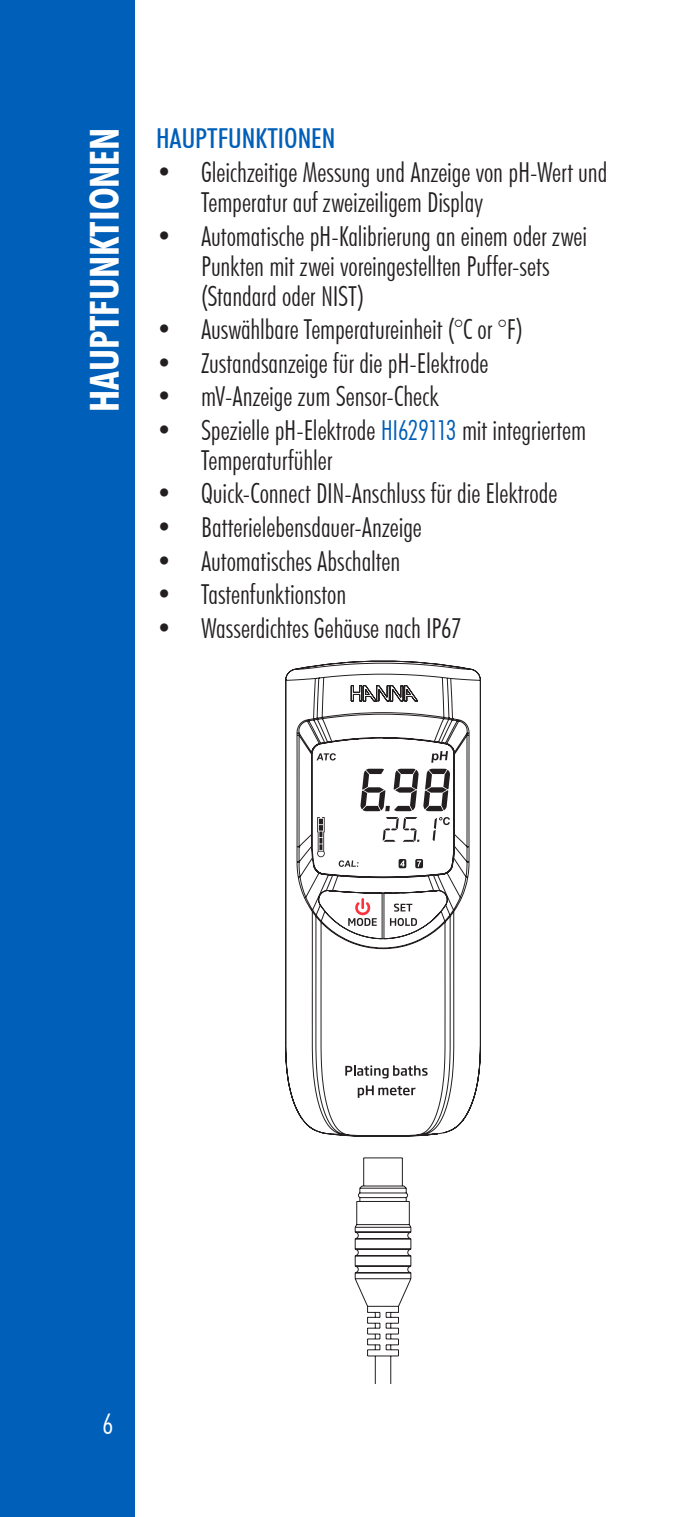
<style>
.page{position:relative;width:681px;height:1517px;background:#fff}
.page>*{position:absolute;margin:0;border:0;box-sizing:border-box;transform-origin:0 0}
.t1{font:700 condensed 40px "Futura BT";color:#fff}
.t2{font:300 condensed 28.5px "Futura BT";color:#fff}
.t3{font:300 condensed 27.5px/30px "Futura BT";color:#231f20}
.Überschrift1{font:500 condensed 27.5px "Futura BT";color:#005fb9}
.s1{color:#005fb9}
</style>
<div class="page">
<div style="left:0;top:0;width:135px;height:1517px;background:#005fb9"></div>
<svg style="left:354px;top:1157px;width:57px;height:226px"></svg>
<svg style="left:285px;top:661px;width:195px;height:475px"></svg>
<svg style="left:348px;top:898px;width:28px;height:28px"></svg>
<svg style="left:394px;top:903px;width:18px;height:8px"></svg>
<svg style="left:390px;top:918px;width:27px;height:8px"></svg>
<svg style="left:345px;top:1065px;width:82px;height:13px"></svg>
<svg style="left:357px;top:1085px;width:58px;height:13px"></svg>
<p class="t1" style="left:80px;top:412px;width:286px;rotate:-90deg">HAUPTFUNKTIONEN</p>
<p class="Überschrift1" style="left:156px;top:122px;width:181px">HAUPTFUNKTIONEN</p>
<p class="t3" style="left:201px;top:157px;width:407px;text-indent:-45px">• Gleichzeitige Messung und Anzeige von pH-Wert und<br>Temperatur auf zweizeiligem Display</p>
<p class="t3" style="left:201px;top:221px;width:387px;text-indent:-45px">• Automatische pH-Kalibrierung an einem oder zwei<br>Punkten mit zwei voreingestellten Puffer-sets (Standard oder NIST)</p>
<p class="t3" style="left:156px;top:314px;width:368px">• Auswählbare Temperatureinheit (°C or °F)</p>
<p class="t3" style="left:156px;top:348px;width:334px">• Zustandsanzeige für die pH-Elektrode</p>
<p class="t3" style="left:156px;top:381px;width:284px">• mV-Anzeige zum Sensor-Check</p>
<p class="t3" style="left:201px;top:415px;width:386px;text-indent:-45px">• Spezielle pH-Elektrode <span class="s1">HI629113</span> mit integriertem<br>Temperaturfühler</p>
<p class="t3" style="left:156px;top:478px;width:402px">• Quick-Connect DIN-Anschluss für die Elektrode</p>
<p class="t3" style="left:156px;top:512px;width:267px">• Batterielebensdauer-Anzeige</p>
<p class="t3" style="left:156px;top:545px;width:246px">• Automatisches Abschalten</p>
<p class="t3" style="left:156px;top:579px;width:191px">• Tastenfunktionston</p>
<p class="t3" style="left:156px;top:612px;width:307px">• Wasserdichtes Gehäuse nach IP67</p>
<p class="t2" style="left:102px;top:1406px;width:13px">6</p>
</div>
